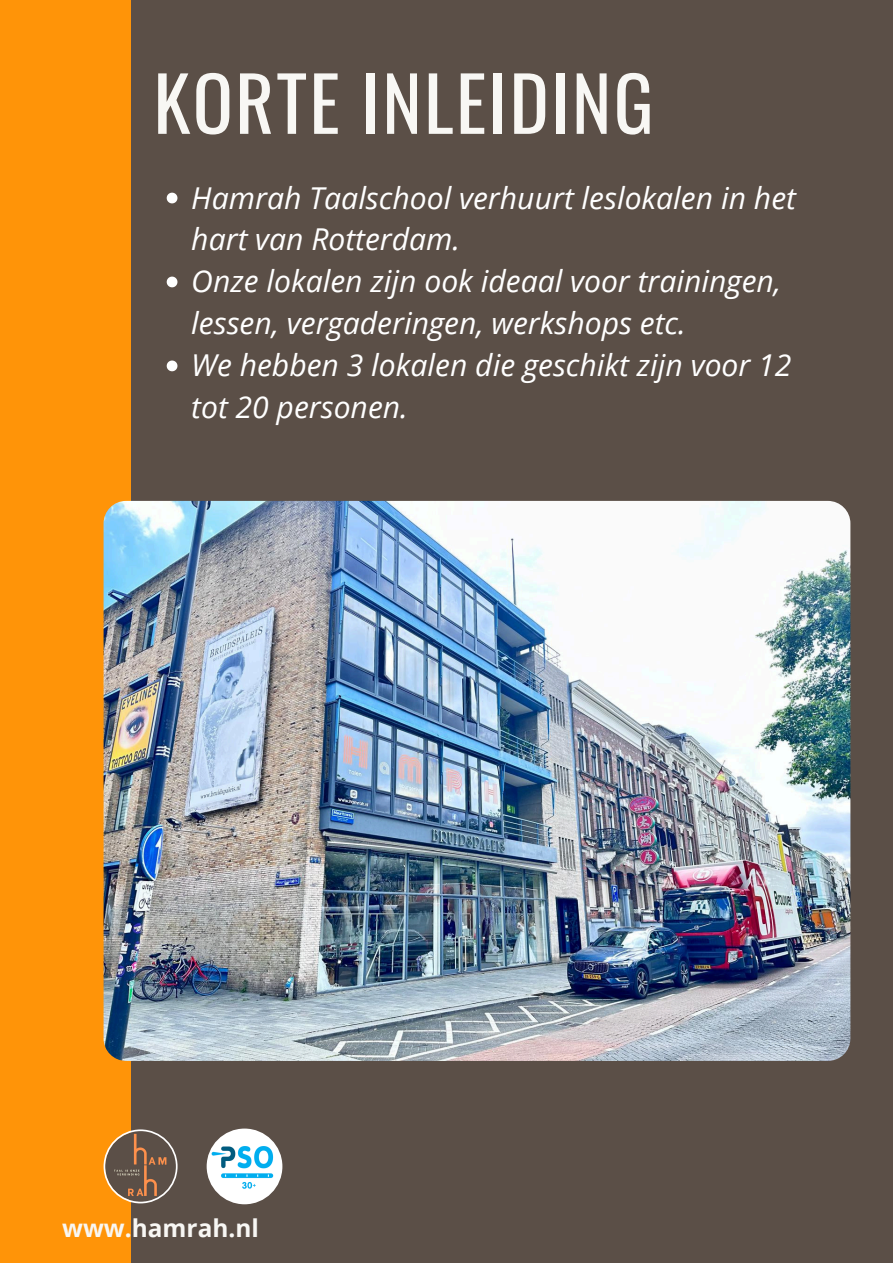
<style>
.page{position:relative;width:893px;height:1263px;background:#5b4f47}
.page>*{position:absolute;margin:0;border:0;box-sizing:border-box;transform-origin:0 0}
.t1{font:74.62px "Oswald";letter-spacing:.03em;color:#f8f7f4}
.t2{font:italic 30.15px/42px "Open Sans";color:#fff}
.t3{font:700 24.38px "Open Sans";color:#f8f7f4}
</style>
<div class="page">
<div style="left:0;top:0;width:131px;height:1263px;background:#ff9408"></div>
<svg style="left:104px;top:1129px;width:74px;height:74px"></svg>
<svg style="left:167px;top:193px;width:10px;height:10px"></svg>
<svg style="left:167px;top:277px;width:10px;height:10px"></svg>
<svg style="left:167px;top:360px;width:10px;height:11px"></svg>
<img style="left:104px;top:501px;width:746px;height:560px;border-radius:22px">
<img style="left:207px;top:1128px;width:75px;height:76px;border-radius:50%">
<p class="t1" style="left:153px;top:45px;width:501px">KORTE INLEIDING</p>
<p class="t2" style="left:191px;top:176px;width:606px">Hamrah Taalschool verhuurt leslokalen in het hart van Rotterdam.</p>
<p class="t2" style="left:191px;top:260px;width:591px">Onze lokalen zijn ook ideaal voor trainingen, lessen, vergaderingen, werkshops etc.</p>
<p class="t2" style="left:191px;top:344px;width:601px">We hebben 3 lokalen die geschikt zijn voor 12 tot 20 personen.</p>
<p class="t3" style="left:62px;top:1211px;width:198px">www.hamrah.nl</p>
</div>
